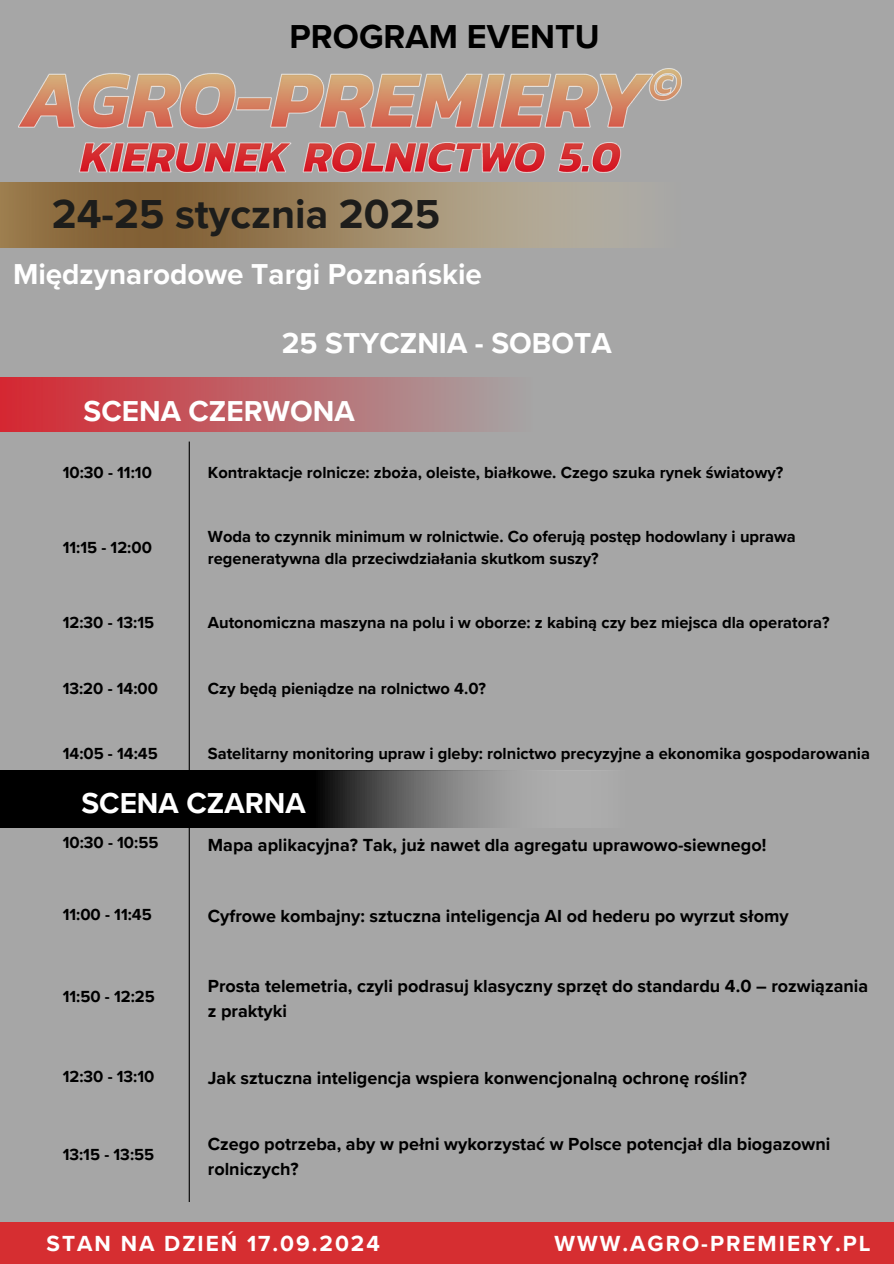
<style>
.page{position:relative;width:894px;height:1264px;background:#fff}
.page>*{position:absolute;margin:0;border:0;box-sizing:border-box;transform-origin:0 0}
.t1{font:700 41.55px "Proxima Nova";color:#1d1d1b}
.t2{font:700 34.2px "Proxima Nova";color:#000}
.t3{font:700 29.7px "Proxima Nova";color:#fff}
.t4{font:700 22.5px "Proxima Nova";letter-spacing:.09em;color:#fff}
.t5{font:700 18px/24.8px "Proxima Nova";color:#000}
.t6{font:700 16.5px/22.5px "Proxima Nova";color:#000}
</style>
<div class="page">
<div style="left:0;top:0;width:893px;height:1263px;background:#a6a6a6"></div>
<hr style="left:189px;top:441px;width:1px;height:760px;background:#000">
<div style="left:0;top:1221px;width:893px;height:42px;background:#d62e31"></div>
<img style="left:0;top:182px;width:593px;height:66px">
<img style="left:18px;top:69px;width:663px;height:103px">
<img style="left:0;top:377px;width:493px;height:54px">
<svg style="left:0;top:770px;width:601px;height:57px;fill:#000"></svg>
<p class="t2" style="left:289px;top:16px;width:311px">PROGRAM EVENTU</p>
<p class="t1" style="left:52px;top:190px;width:390px">24-25 stycznia 2025</p>
<p class="t3" style="left:13px;top:257px;width:470px">Międzynarodowe Targi Poznańskie</p>
<p class="t3" style="left:282px;top:325px;width:331px">25 STYCZNIA - SOBOTA</p>
<p class="t3" style="left:84px;top:393px;width:272px">SCENA CZERWONA</p>
<h2 class="t6" style="left:63px;top:461px;width:91px">10:30 - 11:10</h2>
<p class="t6" style="left:208px;top:461px;width:577px">Kontraktacje rolnicze: zboża, oleiste, białkowe. Czego szuka rynek światowy?</p>
<p class="t6" style="left:63px;top:536px;width:91px">11:15 - 12:00</p>
<h1 class="t6" style="left:208px;top:525px;width:589px">Woda to czynnik minimum w rolnictwie. Co oferują postęp hodowlany i uprawa regeneratywna dla przeciwdziałania skutkom suszy?</h1>
<h4 class="t6" style="left:63px;top:612px;width:93px">12:30 - 13:15</h4>
<h3 class="t6" style="left:208px;top:612px;width:623px">Autonomiczna maszyna na polu i w oborze: z kabiną czy bez miejsca dla operatora?</h3>
<p class="t6" style="left:63px;top:677px;width:97px">13:20 - 14:00</p>
<h3 class="t6" style="left:208px;top:677px;width:280px">Czy będą pieniądze na rolnictwo 4.0?</h3>
<p class="t6" style="left:63px;top:742px;width:97px">14:05 - 14:45</p>
<p class="t6" style="left:208px;top:742px;width:663px">Satelitarny monitoring upraw i gleby: rolnictwo precyzyjne a ekonomika gospodarowania</p>
<p class="t3" style="left:81px;top:786px;width:225px">SCENA CZARNA</p>
<p class="t6" style="left:63px;top:831px;width:97px">10:30 - 10:55</p>
<p class="t5" style="left:208px;top:833px;width:560px">Mapa aplikacyjna? Tak, już nawet dla agregatu uprawowo-siewnego!</p>
<p class="t6" style="left:63px;top:903px;width:91px">11:00 - 11:45</p>
<p class="t5" style="left:208px;top:903px;width:582px">Cyfrowe kombajny: sztuczna inteligencja AI od hederu po wyrzut słomy</p>
<p class="t6" style="left:63px;top:985px;width:94px">11:50 - 12:25</p>
<p class="t5" style="left:208px;top:974px;width:661px">Prosta telemetria, czyli podrasuj klasyczny sprzęt do standardu 4.0 – rozwiązania z praktyki</p>
<p class="t6" style="left:63px;top:1065px;width:93px">12:30 - 13:10</p>
<p class="t5" style="left:208px;top:1065px;width:540px">Jak sztuczna inteligencja wspiera konwencjonalną ochronę roślin?</p>
<p class="t6" style="left:63px;top:1143px;width:93px">13:15 - 13:55</p>
<p class="t5" style="left:208px;top:1132px;width:624px">Czego potrzeba, aby w pełni wykorzystać w Polsce potencjał dla biogazowni rolniczych?</p>
<h3 class="t4" style="left:47px;top:1230px;width:334px">STAN NA DZIEŃ 17.09.2024</h3>
<p class="t4" style="left:554px;top:1230px;width:317px">WWW.AGRO-PREMIERY.PL</p>
</div>
